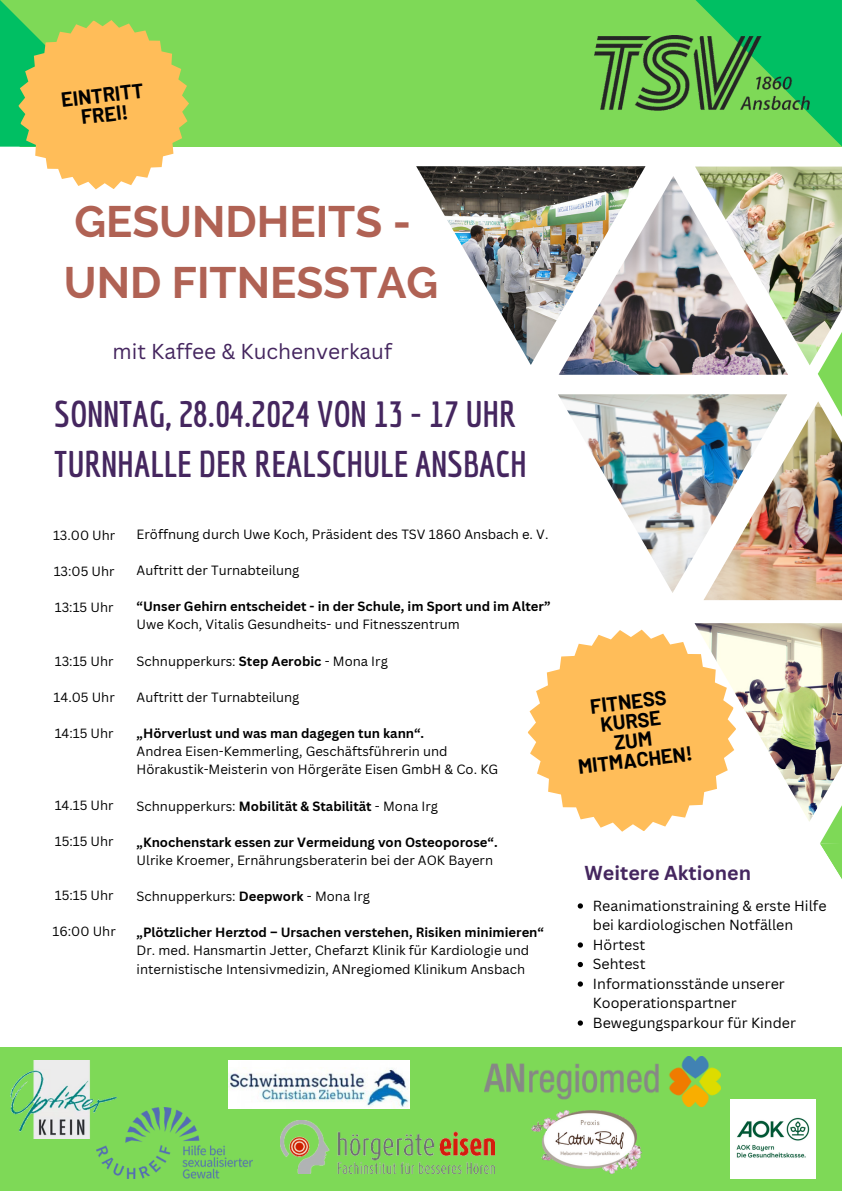
<style>
.page{position:relative;width:842px;height:1191px;background:#fff}
.page>*{position:absolute;margin:0;border:0;box-sizing:border-box;transform-origin:0 0}
.t1{font:700 43.8px/60.8px "Raleway";color:#b06254}
.t2{font:700 36.2px/50.2px "Economica";color:#45265f}
.t3{font:21px "Canva Sans";color:#45265f}
.t4{font:700 20px/19.5px "Barlow";color:#000;text-align:center}
.t5{font:700 19.7px "Canva Sans";color:#45265f}
.t6{font:14.2px/19.5px "Canva Sans";color:#000}
.t7{font:13.1px/18.1px "Canva Sans";color:#000}
.t8{font:700 13.1px "Canva Sans";color:#000}
.t9{font:13px "Canva Sans";color:#000}
.s1{font-weight:700}
</style>
<div class="page">
<img style="left:416px;top:166px;width:229px;height:199px">
<img style="left:695px;top:166px;width:147px;height:163px">
<img style="left:558px;top:394px;width:229px;height:199px">
<img style="left:695px;top:623px;width:147px;height:198px">
<img style="left:559px;top:176px;width:229px;height:199px">
<img style="left:703px;top:401px;width:139px;height:199px">
<div style="left:0;top:1047px;width:842px;height:143px;background:#7ed957"></div>
<img style="left:485px;top:1056px;width:236px;height:50px">
<div style="left:175px;top:0;width:667px;height:146px;background:#7ed957"></div>
<svg style="left:696px;top:0;width:146px;height:146px"></svg>
<img style="left:595px;top:36px;width:214px;height:75px">
<svg style="left:820px;top:745px;width:22px;height:134px"></svg>
<img style="left:789px;top:276px;width:53px;height:196px">
<svg style="left:0;top:0;width:189px;height:190px"></svg>
<img style="left:280px;top:1120px;width:215px;height:53px">
<img style="left:10px;top:1060px;width:108px;height:78px">
<img style="left:731px;top:1099px;width:85px;height:79px">
<img style="left:228px;top:1060px;width:182px;height:48px">
<img style="left:96px;top:1106px;width:156px;height:72px">
<svg style="left:528px;top:629px;width:208px;height:202px;fill:#ffbd59"></svg>
<img style="left:532px;top:1110px;width:110px;height:63px">
<svg style="left:578px;top:903px;width:5px;height:5px"></svg>
<svg style="left:578px;top:942px;width:5px;height:5px"></svg>
<svg style="left:578px;top:961px;width:5px;height:6px"></svg>
<svg style="left:578px;top:981px;width:5px;height:5px"></svg>
<svg style="left:578px;top:1020px;width:5px;height:5px"></svg>
<p class="t4" style="left:60px;top:90px;width:84px;rotate:-7deg">EINTRITT<br>FREI!</p>
<p class="t1" style="left:64px;top:191px;width:376px">GESUNDHEITS -<br>UND FITNESSTAG</p>
<p class="t3" style="left:113px;top:336px;width:281px">mit Kaffee &amp; Kuchenverkauf</p>
<p class="t2" style="left:54px;top:388px;width:474px">SONNTAG, 28.04.2024 VON 13 - 17 UHR<br>TURNHALLE DER REALSCHULE ANSBACH</p>
<h3 class="t9" style="left:53px;top:526px;width:64px">13.00 Uhr</h3>
<p class="t9" style="left:54px;top:562px;width:62px">13:05 Uhr</p>
<p class="t9" style="left:55px;top:598px;width:60px">13:15 Uhr</p>
<h4 class="t9" style="left:55px;top:652px;width:60px">13:15 Uhr</h4>
<p class="t9" style="left:54px;top:688px;width:63px">14.05 Uhr</p>
<p class="t9" style="left:55px;top:724px;width:61px">14:15 Uhr</p>
<p class="t9" style="left:55px;top:796px;width:61px">14.15 Uhr</p>
<p class="t9" style="left:55px;top:832px;width:60px">15:15 Uhr</p>
<p class="t9" style="left:55px;top:886px;width:60px">15:15 Uhr</p>
<p class="t9" style="left:53px;top:922px;width:65px">16:00 Uhr</p>
<p class="t7" style="left:137px;top:524px;width:413px">Eröffnung durch Uwe Koch, Präsident des TSV 1860 Ansbach e. V.</p>
<h1 class="t7" style="left:137px;top:561px;width:164px">Auftritt der Turnabteilung</h1>
<h5 class="t8" style="left:137px;top:597px;width:415px">“Unser Gehirn entscheidet - in der Schule, im Sport und im Alter”</h5>
<h2 class="t7" style="left:137px;top:615px;width:325px">Uwe Koch, Vitalis Gesundheits- und Fitnesszentrum</h2>
<p class="t7" style="left:137px;top:651px;width:253px">Schnupperkurs: <span class="s1">Step Aerobic</span> - Mona Irg</p>
<p class="t7" style="left:137px;top:687px;width:164px">Auftritt der Turnabteilung</p>
<p class="t8" style="left:137px;top:724px;width:289px">„Hörverlust und was man dagegen tun kann“.</p>
<p class="t7" style="left:137px;top:742px;width:313px">Andrea Eisen-Kemmerling, Geschäftsführerin und</p>
<p class="t7" style="left:137px;top:760px;width:363px">Hörakustik-Meisterin von Hörgeräte Eisen GmbH &amp; Co. KG</p>
<p class="t7" style="left:137px;top:796px;width:303px">Schnupperkurs: <span class="s1">Mobilität &amp; Stabilität</span> - Mona Irg</p>
<p class="t8" style="left:137px;top:832px;width:362px">„Knochenstark essen zur Vermeidung von Osteoporose“.</p>
<p class="t7" style="left:137px;top:850px;width:358px">Ulrike Kroemer, Ernährungsberaterin bei der AOK Bayern</p>
<p class="t7" style="left:137px;top:886px;width:235px">Schnupperkurs: <span class="s1">Deepwork</span> - Mona Irg</p>
<p class="t8" style="left:137px;top:923px;width:409px">„Plötzlicher Herztod – Ursachen verstehen, Risiken minimieren“</p>
<p class="t7" style="left:137px;top:941px;width:394px">Dr. med. Hansmartin Jetter, Chefarzt Klinik für Kardiologie und internistische Intensivmedizin, ANregiomed Klinikum Ansbach</p>
<p class="t4" style="left:570px;top:698px;width:117px;rotate:-7deg">FITNESS<br>KURSE<br>ZUM<br>MITMACHEN!</p>
<p class="t5" style="left:585px;top:859px;width:168px">Weitere Aktionen</p>
<p class="t6" style="left:593px;top:895px;width:235px">Reanimationstraining &amp; erste Hilfe bei kardiologischen Notfällen</p>
<p class="t6" style="left:593px;top:934px;width:54px">Hörtest</p>
<p class="t6" style="left:593px;top:954px;width:54px">Sehtest</p>
<p class="t6" style="left:593px;top:973px;width:193px">Informationsstände unserer<br>Kooperationspartner</p>
<p class="t6" style="left:593px;top:1012px;width:205px">Bewegungsparkour für Kinder</p>
</div>
